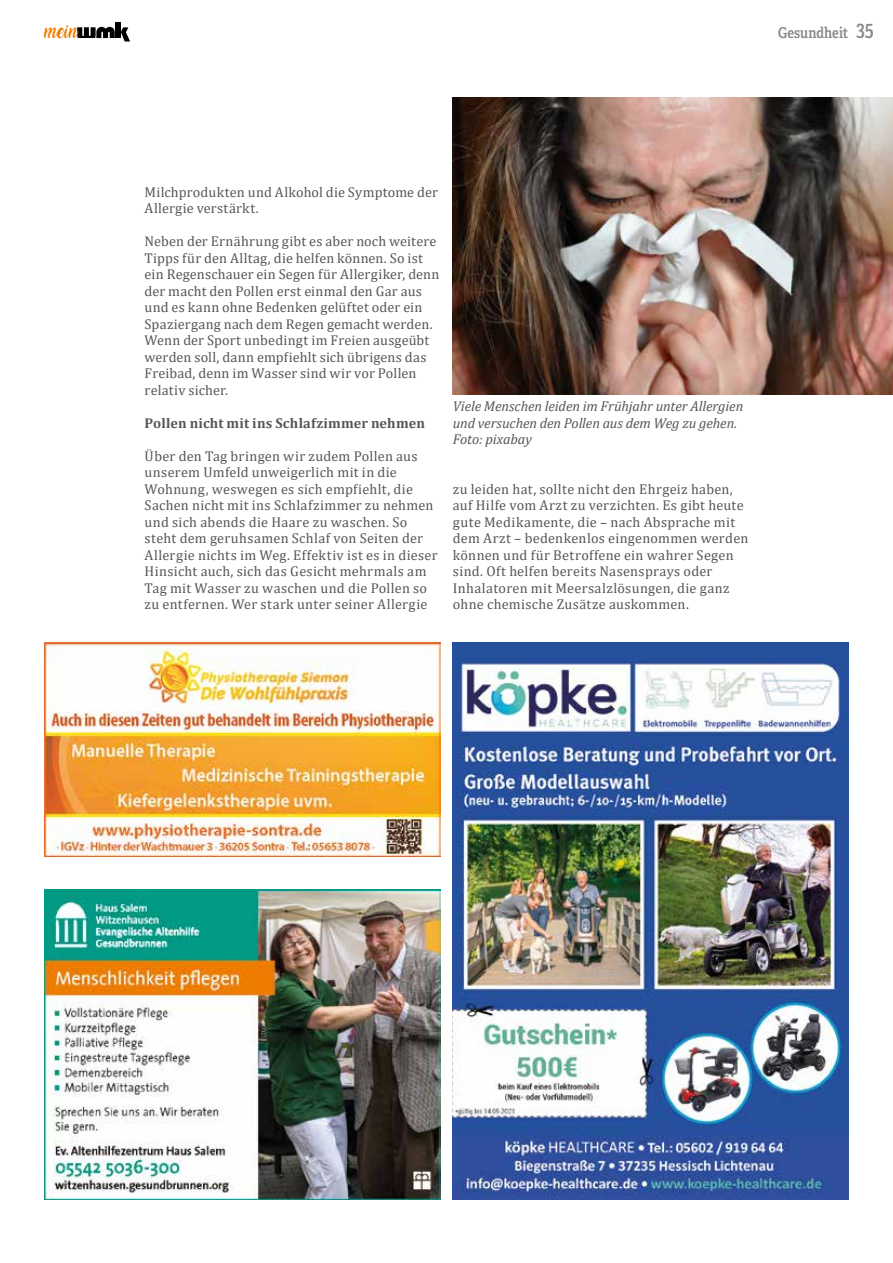
<style>
.page{position:relative;width:893px;height:1263px;background:#fff}
.page>*{position:absolute;margin:0;border:0;box-sizing:border-box;transform-origin:0 0}
.t1{font:15px "Adelle Condensed Sb";color:#878787}
.t2{font:14.25px/16.5px "Cambria";letter-spacing:.015em;color:#575756}
.t3{font:italic 14.25px/16.5px "Cambria";letter-spacing:-.01em;color:#575756}
.t4{font:700 14.25px "Cambria";letter-spacing:.015em;color:#575756}
.t5{font:13.35px "Amarillo";color:#ef7900;scale:.94 1}
.s1{font-size:19.5px}
</style>
<div class="page">
<svg style="left:77px;top:27px;width:38px;height:11px"></svg>
<div style="left:116px;top:22px;width:5px;height:16px;background:#000"></div>
<svg style="left:121px;top:27px;width:9px;height:15px"></svg>
<img style="left:453px;top:97px;width:440px;height:298px">
<img style="left:453px;top:642px;width:395px;height:557px">
<img style="left:45px;top:890px;width:395px;height:309px">
<img style="left:45px;top:642px;width:395px;height:215px">
<p class="t5" style="left:45px;top:26px;width:37px">MEIN</p>
<p class="t1" style="left:778px;top:22px;width:97px">Gesundheit <span class="s1">35</span></p>
<p class="t2" style="left:145px;top:184px;width:295px">Milchprodukten und Alkohol die Symptome der<br>Allergie verstärkt.</p>
<p class="t2" style="left:145px;top:233px;width:296px">Neben der Ernährung gibt es aber noch weitere Tipps für den Alltag, die helfen können. So ist ein Regenschauer ein Segen für Allergiker, denn der macht den Pollen erst einmal den Gar aus und es kann ohne Bedenken gelüftet oder ein Spaziergang nach dem Regen gemacht werden.<br>Wenn der Sport unbedingt im Freien ausgeübt werden soll, dann empfiehlt sich übrigens das Freibad, denn im Wasser sind wir vor Pollen relativ sicher.</p>
<p class="t4" style="left:145px;top:413px;width:282px">Pollen nicht mit ins Schlafzimmer nehmen</p>
<p class="t2" style="left:145px;top:448px;width:294px">Über den Tag bringen wir zudem Pollen aus unserem Umfeld unweigerlich mit in die Wohnung, weswegen es sich empfiehlt, die Sachen nicht mit ins Schlafzimmer zu nehmen und sich abends die Haare zu waschen. So steht dem geruhsamen Schlaf von Seiten der Allergie nichts im Weg. Effektiv ist es in dieser Hinsicht auch, sich das Gesicht mehrmals am Tag mit Wasser zu waschen und die Pollen so zu entfernen. Wer stark unter seiner Allergie</p>
<p class="t3" style="left:453px;top:398px;width:292px">Viele Menschen leiden im Frühjahr unter Allergien und versuchen den Pollen aus dem Weg zu gehen.<br>Foto: pixabay</p>
<p class="t2" style="left:453px;top:481px;width:297px">zu leiden hat, sollte nicht den Ehrgeiz haben, auf Hilfe vom Arzt zu verzichten. Es gibt heute gute Medikamente, die – nach Absprache mit dem Arzt – bedenkenlos eingenommen werden können und für Betroffene ein wahrer Segen sind. Oft helfen bereits Nasensprays oder Inhalatoren mit Meersalzlösungen, die ganz ohne chemische Zusätze auskommen.</p>
</div>
